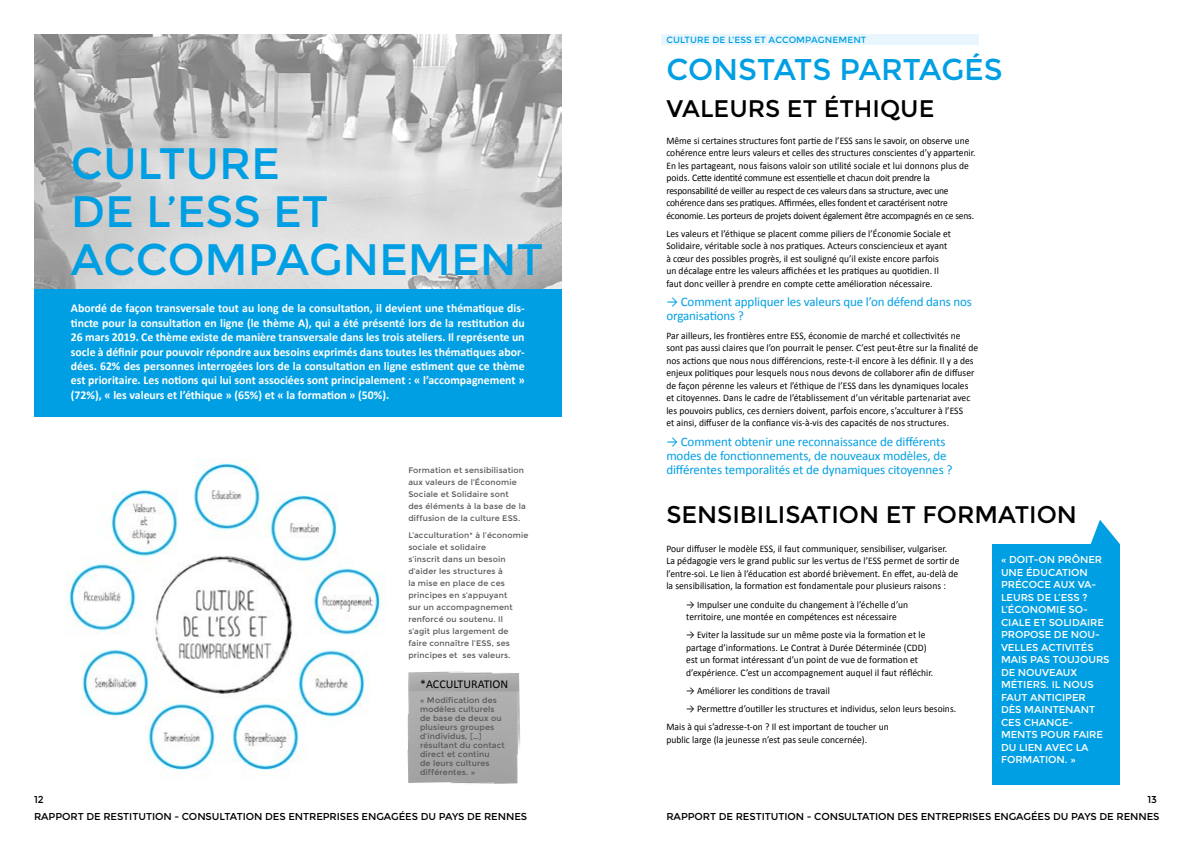
<style>
.page{position:relative;width:1191px;height:842px;background:#fff}
.page>*{position:absolute;margin:0;border:0;box-sizing:border-box;transform-origin:0 0}
.t1{font:44px/48px "Montserrat";color:#009fe3}
.t2{font:30px "Montserrat";color:#009fe3}
.t3{font:24px "Montserrat";color:#000}
.t4{font:13px/14px "Calibri";letter-spacing:-.01em;color:#009fe3}
.t5{font:700 12px/14.4px "Calibri";color:#fff;text-align:justify}
.t6{font:12px "Calibri";color:#000}
.t7{font:10px/12.5px "Calibri";letter-spacing:.005em;color:#000;scale:.95 1}
.t8{font:10px/12.5px "Calibri";letter-spacing:-.02em;color:#000;scale:.95 1}
.t9{font:10px/12.5px "Montserrat";letter-spacing:-.005em;color:#fff}
.t10{font:10px "Montserrat";color:#000}
.t11{font:9px "Montserrat";letter-spacing:.01em;color:#009fe3}
.t12{font:8px/12px "Montserrat";letter-spacing:.02em;color:#575756}
</style>
<div class="page">
<img style="left:67px;top:460px;width:319px;height:317px">
<svg style="left:1090px;top:520px;width:30px;height:24px"></svg>
<img style="left:34px;top:34px;width:527px;height:255px">
<img style="left:407px;top:671px;width:113px;height:113px">
<div style="left:34px;top:289px;width:527px;height:128px;background:#009fe3"></div>
<div style="left:992px;top:544px;width:128px;height:241px;background:#009fe3"></div>
<div style="left:660px;top:34px;width:318px;height:11px;background:#eaf6fe"></div>
<h1 class="t1" style="left:71px;top:140px;width:474px">CULTURE<br>DE L’ESS ET<br>ACCOMPAGNEMENT</h1>
<p class="t5" style="left:71px;top:301px;width:455px">Abordé de façon transversale tout au long de la consultation, il devient une thématique dis&shy;tincte pour la consultation en ligne (le thème A), qui a été présenté lors de la restitution du 26 mars 2019. Ce thème existe de manière transversale dans les trois ateliers. Il représente un socle à définir pour pouvoir répondre aux besoins exprimés dans toutes les thématiques abor&shy;dées. 62% des personnes interrogées lors de la consultation en ligne estiment que ce thème est prioritaire. Les notions qui lui sont associées sont principalement : « l’accompagnement » (72%), « les valeurs et l’éthique » (65%) et « la formation » (50%).</p>
<p class="t12" style="left:408px;top:464px;width:119px">Formation et sensibilisation aux valeurs de l’Économie<br>Sociale et Solidaire sont<br>des éléments à la base de la diffusion de la culture ESS.</p>
<p class="t12" style="left:408px;top:530px;width:122px">L’acculturation* à l’économie sociale et solidaire<br>s’inscrit dans un besoin d’aider les structures à<br>la mise en place de ces principes en s’appuyant<br>sur un accompagnement renforcé ou soutenu. Il<br>s’agit plus largement de faire connaître l’ESS, ses principes et ses valeurs.</p>
<p class="t6" style="left:420px;top:676px;width:90px">*ACCULTURATION</p>
<p class="t12" style="left:420px;top:696px;width:86px;line-height:9px">« Modification des modèles culturels de base de deux ou plusieurs groupes d’individus, […] résultant du contact direct et continu<br>de leurs cultures différentes. »</p>
<p class="t11" style="left:666px;top:34px;width:201px">CULTURE DE L’ESS ET ACCOMPAGNEMENT</p>
<h2 class="t2" style="left:666px;top:52px;width:338px">CONSTATS PARTAGÉS</h2>
<h3 class="t3" style="left:666px;top:94px;width:269px">VALEURS ET ÉTHIQUE</h3>
<p class="t8" style="left:666px;top:134px;width:327px">Même si certaines structures font partie de l’ESS sans le savoir, on observe une cohérence entre leurs valeurs et celles des structures conscientes d’y appartenir.<br>En les partageant, nous faisons valoir son utilité sociale et lui donnons plus de poids. Cette identité commune est essentielle et chacun doit prendre la responsabilité de veiller au respect de ces valeurs dans sa structure, avec une cohérence dans ses pratiques. Affirmées, elles fondent et caractérisent notre économie. Les porteurs de projets doivent également être accompagnés en ce sens.</p>
<p class="t7" style="left:666px;top:227px;width:301px">Les valeurs et l’éthique se placent comme piliers de l’Économie Sociale et Solidaire, véritable socle à nos pratiques. Acteurs consciencieux et ayant à cœur des possibles progrès, il est souligné qu’il existe encore parfois un décalage entre les valeurs affichées et les pratiques au quotidien. Il faut donc veiller à prendre en compte cette amélioration nécessaire.</p>
<h3 class="t4" style="left:666px;top:295px;width:307px">→ Comment appliquer les valeurs que l’on défend dans nos organisations ?</h3>
<p class="t7" style="left:666px;top:329px;width:330px">Par ailleurs, les frontières entre ESS, économie de marché et collectivités ne sont pas aussi claires que l’on pourrait le penser. C’est peut-être sur la finalité de nos actions que nous nous différencions, reste-t-il encore à les définir. Il y a des enjeux politiques pour lesquels nous nous devons de collaborer afin de diffuser de façon pérenne les valeurs et l’éthique de l’ESS dans les dynamiques locales et citoyennes. Dans le cadre de l’établissement d’un véritable partenariat avec les pouvoirs publics, ces derniers doivent, parfois encore, s’acculturer à l’ESS<br>et ainsi, diffuser de la confiance vis-à-vis des capacités de nos structures.</p>
<h3 class="t4" style="left:666px;top:434px;width:287px">→ Comment obtenir une reconnaissance de différents modes de fonctionnements, de nouveaux modèles, de différentes temporalités et de dynamiques citoyennes ?</h3>
<h3 class="t3" style="left:666px;top:501px;width:412px">SENSIBILISATION ET FORMATION</h3>
<p class="t7" style="left:666px;top:542px;width:310px">Pour diffuser le modèle ESS, il faut communiquer, sensibiliser, vulgariser.<br>La pédagogie vers le grand public sur les vertus de l’ESS permet de sortir de l’entre-soi. Le lien à l’éducation est abordé brièvement. En effet, au-delà de la sensibilisation, la formation est fondamentale pour plusieurs raisons :</p>
<p class="t7" style="left:686px;top:598px;width:235px">→ Impulser une conduite du changement à l’échelle d’un territoire, une montée en compétences est nécessaire</p>
<p class="t7" style="left:686px;top:629px;width:261px">→ Eviter la lassitude sur un même poste via la formation et le partage d’informations. Le Contrat à Durée Déterminée (CDD) est un format intéressant d’un point de vue de formation et d’expérience. C’est un accompagnement auquel il faut réfléchir.</p>
<p class="t7" style="left:686px;top:684px;width:153px">→ Améliorer les conditions de travail</p>
<p class="t7" style="left:666px;top:700px;width:306px;line-height:18.2px;text-indent:20px">→ Permettre d’outiller les structures et individus, selon leurs besoins.<br>Mais à qui s’adresse-t-on ? Il est important de toucher un</p>
<p class="t7" style="left:666px;top:733px;width:213px">public large (la jeunesse n’est pas seule concernée).</p>
<p class="t9" style="left:1001px;top:554px;width:110px">« DOIT-ON PRÔNER<br>UNE ÉDUCATION<br>PRÉCOCE AUX VA-<br>LEURS DE L’ESS ?<br>L’ÉCONOMIE SO-<br>CIALE ET SOLIDAIRE<br>PROPOSE DE NOU-<br>VELLES ACTIVITÉS<br>MAIS PAS TOUJOURS<br>DE NOUVEAUX<br>MÉTIERS. IL NOUS<br>FAUT ANTICIPER<br>DÈS MAINTENANT<br>CES CHANGE-<br>MENTS POUR FAIRE<br>DU LIEN AVEC LA<br>FORMATION. »</p>
<p class="t10" style="left:34px;top:794px;width:11px">12</p>
<p class="t10" style="left:1147px;top:794px;width:11px">13</p>
<p class="t10" style="left:34px;top:811px;width:16px">Rapport</p>
<p class="t10" style="left:86px;top:811px;width:24px">de restitution</p>
<p class="t10" style="left:174px;top:811px;width:15px">- consultation</p>
<p class="t10" style="left:265px;top:811px;width:8px">des</p>
<p class="t10" style="left:288px;top:811px;width:8px">entreprises</p>
<p class="t10" style="left:362px;top:811px;width:8px">engagées</p>
<p class="t10" style="left:421px;top:811px;width:26px">du pays</p>
<p class="t10" style="left:467px;top:811px;width:25px">de rennes</p>
<p class="t10" style="left:666px;top:811px;width:16px">Rapport</p>
<p class="t10" style="left:718px;top:811px;width:24px">de restitution</p>
<p class="t10" style="left:806px;top:811px;width:15px">- consultation</p>
<p class="t10" style="left:897px;top:811px;width:8px">des</p>
<p class="t10" style="left:920px;top:811px;width:8px">entreprises</p>
<p class="t10" style="left:994px;top:811px;width:8px">engagées</p>
<p class="t10" style="left:1053px;top:811px;width:26px">du pays</p>
<p class="t10" style="left:1099px;top:811px;width:25px">de rennes</p>
</div>
